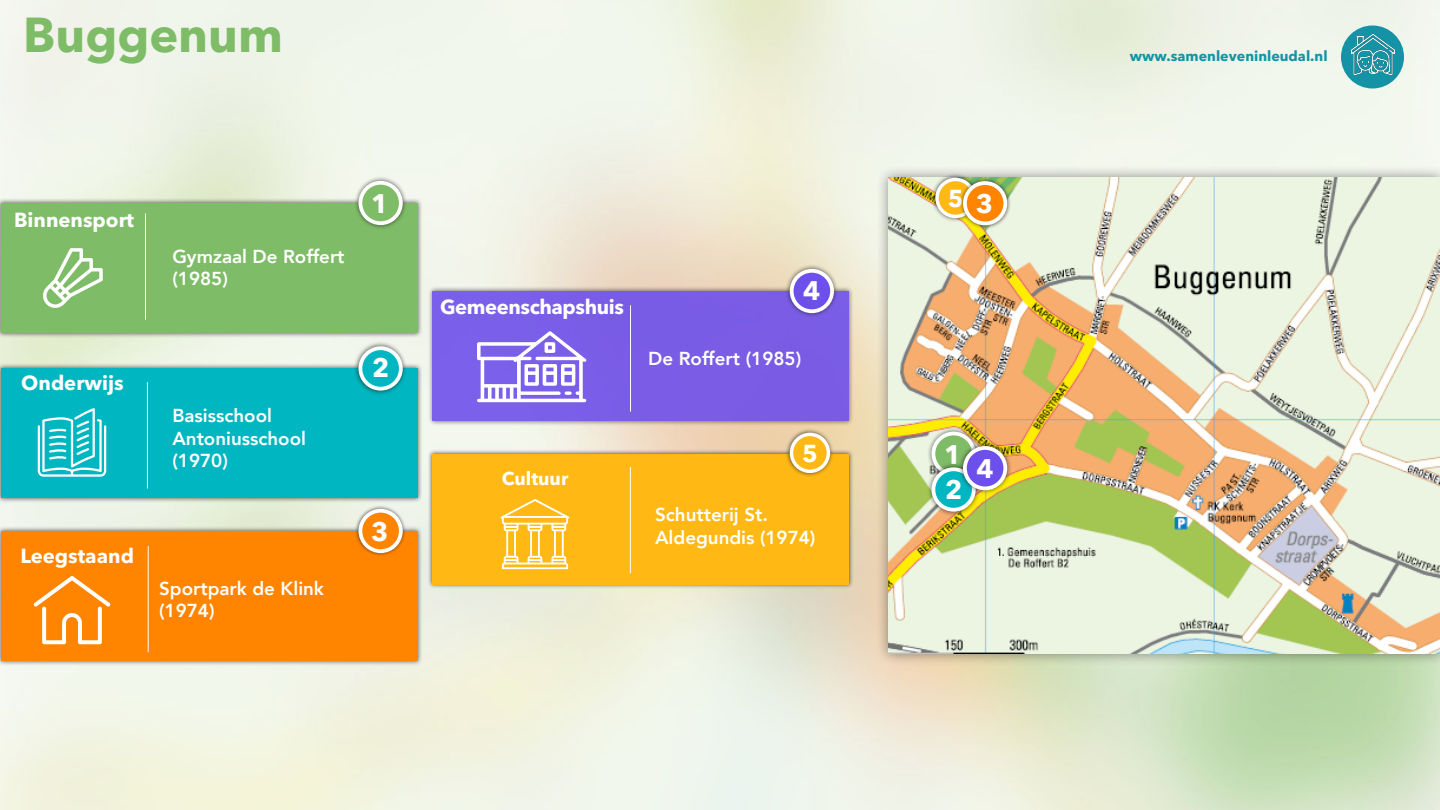
<style>
.page{position:relative;width:1440px;height:810px;background:#fff}
.page>*{position:absolute;margin:0;border:0;box-sizing:border-box;transform-origin:0 0}
.t1{font:700 48.6px "Avenir Next LT Pro";color:#7ebc67}
.t2{font:700 26.62px "Avenir Next LT Pro";color:#fff}
.t3{font:700 24.38px "Avenir Next LT Pro";color:#fff}
.t4{font:700 20.25px "Avenir Next LT Pro";color:#fff}
.t5{font:700 20.25px "Avenir Next LT Pro";letter-spacing:-.02em;color:#fff}
.t6{font:800 18.75px/22.5px "Avenir";color:#fff}
.t7{font:700 18.52px "Avenir Next LT Pro";color:#fff}
.t8{font:700 14.25px "Avenir Next LT Pro";color:#1593a6}
</style>
<div class="page">
<img style="left:0;top:0;width:1440px;height:810px">
<div style="left:876px;top:165px;width:564px;height:501px;background:#231f20;opacity:.5"></div>
<img style="left:889px;top:178px;width:551px;height:475px">
<div style="left:931px;top:173px;width:49px;height:50px;background:#231f20;opacity:.75"></div>
<div style="left:937px;top:179px;width:37px;height:37px;background:#ffb814;border-radius:50%"></div>
<div style="left:935px;top:178px;width:41px;height:40px;border:3px solid #fff;border-radius:50%"></div>
<div style="left:959px;top:177px;width:52px;height:52px;background:#231f20;opacity:.75"></div>
<div style="left:965px;top:183px;width:40px;height:40px;background:#ff8400;border-radius:50%"></div>
<div style="left:963px;top:181px;width:44px;height:44px;border:4px solid #fff;border-radius:50%"></div>
<div style="left:0;top:198px;width:423px;height:140px;background:#231f20;opacity:.75"></div>
<div style="left:1px;top:203px;width:417px;height:129px;background:#7ebc67"></div>
<div style="left:0;top:363px;width:423px;height:140px;background:#231f20;opacity:.75"></div>
<div style="left:1px;top:368px;width:417px;height:130px;background:#00b6c0"></div>
<hr style="left:145px;top:213px;width:1px;height:107px;background:#fff">
<hr style="left:147px;top:382px;width:1px;height:107px;background:#fff">
<svg style="left:43px;top:248px;width:60px;height:60px"></svg>
<svg style="left:38px;top:408px;width:68px;height:69px"></svg>
<div style="left:926px;top:427px;width:55px;height:54px;background:#231f20;opacity:.75"></div>
<div style="left:933px;top:433px;width:41px;height:41px;background:#7ebc67;border-radius:50%"></div>
<div style="left:932px;top:432px;width:44px;height:44px;border:4px solid #fff;border-radius:50%"></div>
<div style="left:353px;top:176px;width:55px;height:54px;background:#231f20;opacity:.75"></div>
<div style="left:360px;top:183px;width:41px;height:40px;background:#7ebc67;border-radius:50%"></div>
<div style="left:359px;top:181px;width:44px;height:44px;border:4px solid #fff;border-radius:50%"></div>
<div style="left:926px;top:462px;width:55px;height:55px;background:#231f20;opacity:.75"></div>
<div style="left:933px;top:469px;width:41px;height:41px;background:#00b6c0;border-radius:50%"></div>
<div style="left:932px;top:467px;width:44px;height:45px;border:4px solid #fff;border-radius:50%"></div>
<div style="left:354px;top:341px;width:54px;height:55px;background:#231f20;opacity:.75"></div>
<div style="left:360px;top:348px;width:41px;height:41px;background:#00b6c0;border-radius:50%"></div>
<div style="left:359px;top:346px;width:44px;height:45px;border:4px solid #fff;border-radius:50%"></div>
<div style="left:958px;top:441px;width:54px;height:54px;background:#231f20;opacity:.75"></div>
<div style="left:965px;top:448px;width:40px;height:40px;background:#6d4feb;border-radius:50%"></div>
<div style="left:963px;top:446px;width:44px;height:44px;border:4px solid #fff;border-radius:50%"></div>
<div style="left:0;top:526px;width:423px;height:139px;background:#231f20;opacity:.75"></div>
<div style="left:1px;top:531px;width:417px;height:129px;background:#ff8400"></div>
<hr style="left:148px;top:546px;width:1px;height:106px;background:#fff">
<svg style="left:33px;top:576px;width:78px;height:68px"></svg>
<div style="left:355px;top:505px;width:52px;height:52px;background:#231f20;opacity:.75"></div>
<div style="left:360px;top:511px;width:41px;height:40px;background:#ff8400;border-radius:50%"></div>
<div style="left:359px;top:509px;width:44px;height:44px;border:4px solid #fff;border-radius:50%"></div>
<div style="left:427px;top:286px;width:427px;height:140px;background:#231f20;opacity:.75"></div>
<div style="left:432px;top:291px;width:417px;height:130px;background:#7a5ce6"></div>
<hr style="left:630px;top:305px;width:1px;height:107px;background:#fff">
<svg style="left:477px;top:331px;width:110px;height:71px"></svg>
<div style="left:785px;top:264px;width:54px;height:54px;background:#231f20;opacity:.75"></div>
<div style="left:792px;top:271px;width:40px;height:40px;background:#6d4feb;border-radius:50%"></div>
<div style="left:790px;top:269px;width:44px;height:44px;border:4px solid #fff;border-radius:50%"></div>
<div style="left:428px;top:449px;width:425px;height:140px;background:#231f20;opacity:.75"></div>
<div style="left:432px;top:454px;width:417px;height:131px;background:#ffb814"></div>
<svg style="left:500px;top:499px;width:70px;height:70px"></svg>
<hr style="left:630px;top:467px;width:1px;height:106px;background:#fff">
<div style="left:785px;top:428px;width:50px;height:50px;background:#231f20;opacity:.75"></div>
<div style="left:791px;top:434px;width:37px;height:37px;background:#ffb814;border-radius:50%"></div>
<div style="left:790px;top:433px;width:40px;height:40px;border:3px solid #fff;border-radius:50%"></div>
<div style="left:1341px;top:26px;width:63px;height:62px;background:#1593a6;border-radius:50%"></div>
<img style="left:1351px;top:33px;width:44px;height:43px">
<p class="t1" style="left:23px;top:5px;width:261px">Buggenum</p>
<p class="t4" style="left:14px;top:208px;width:121px">Binnensport</p>
<p class="t6" style="left:172px;top:245px;width:174px">Gymzaal De Roffert (1985)</p>
<p class="t4" style="left:21px;top:370px;width:104px">Onderwijs</p>
<p class="t6" style="left:172px;top:404px;width:101px">Basisschool</p>
<p class="t6" style="left:172px;top:427px;width:135px">Antoniusschool (1970)</p>
<p class="t4" style="left:20px;top:544px;width:115px">Leegstaand</p>
<p class="t6" style="left:159px;top:577px;width:166px">Sportpark de Klink (1974)</p>
<p class="t2" style="left:371px;top:187px;width:19px">1</p>
<p class="t2" style="left:372px;top:351px;width:19px">2</p>
<p class="t2" style="left:371px;top:515px;width:19px">3</p>
<p class="t5" style="left:440px;top:294px;width:185px">Gemeenschapshuis</p>
<p class="t2" style="left:803px;top:275px;width:19px">4</p>
<p class="t6" style="left:648px;top:348px;width:155px">De Roffert (1985)</p>
<p class="t7" style="left:502px;top:467px;width:68px">Cultuur</p>
<p class="t3" style="left:802px;top:439px;width:17px">5</p>
<p class="t6" style="left:655px;top:504px;width:114px">Schutterij St.</p>
<p class="t6" style="left:655px;top:526px;width:162px">Aldegundis (1974)</p>
<p class="t3" style="left:948px;top:184px;width:17px">5</p>
<p class="t2" style="left:976px;top:188px;width:19px">3</p>
<p class="t2" style="left:944px;top:438px;width:19px">1</p>
<p class="t2" style="left:945px;top:473px;width:19px">2</p>
<p class="t2" style="left:977px;top:452px;width:19px">4</p>
<p class="t8" style="left:1130px;top:47px;width:199px">www.samenleveninleudal.nl</p>
</div>
